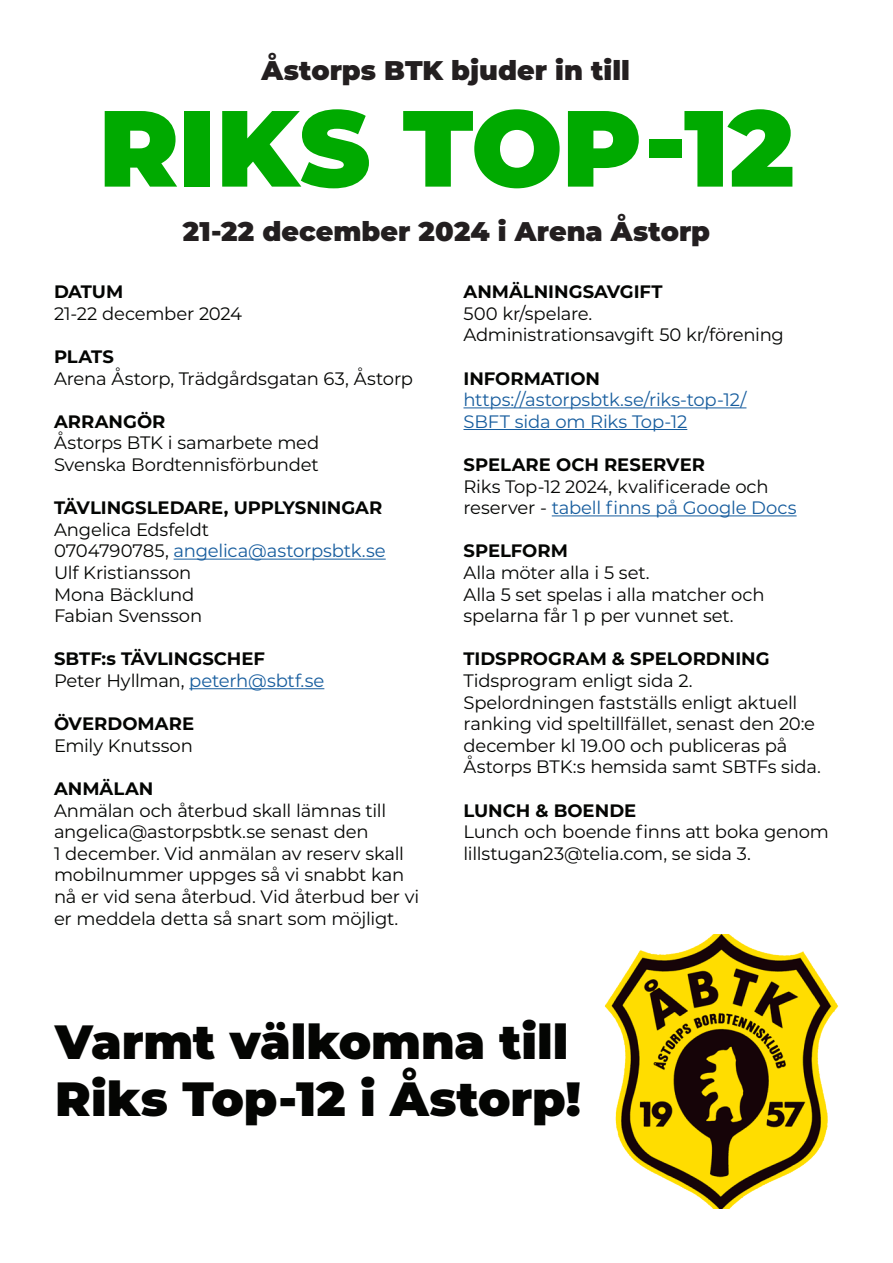
<style>
.page{position:relative;width:893px;height:1263px;background:#fff}
.page>*{position:absolute;margin:0;border:0;box-sizing:border-box;transform-origin:0 0}
.t1{font:900 108px "Montserrat";letter-spacing:-.005em;color:#0a0}
.t2{font:900 48px/57.6px "Montserrat";color:#040503}
.t3{font:900 27px "Montserrat";color:#231f20}
.t4{font:18px/21.6px "Montserrat";letter-spacing:-.015em;color:#040503}
.t5{font:700 18px "Montserrat";color:#040503}
.t6{font:18px/21.6px "Montserrat";letter-spacing:-.015em;color:#175d9e}
.s1{color:#175d9e}
.s2{color:#040503}
</style>
<div class="page">
<img style="left:604px;top:935px;width:235px;height:274px">
<hr style="left:174px;top:559px;width:212px;height:1px;background:#175d9e">
<hr style="left:189px;top:688px;width:135px;height:1px;background:#175d9e">
<hr style="left:463px;top:407px;width:283px;height:1px;background:#175d9e">
<hr style="left:463px;top:429px;width:224px;height:1px;background:#175d9e">
<hr style="left:552px;top:515px;width:245px;height:1px;background:#175d9e">
<p class="t3" style="left:262px;top:50px;width:370px">Åstorps BTK bjuder in till</p>
<p class="t1" style="left:99px;top:67px;width:697px">RIKS TOP-12</p>
<p class="t3" style="left:183px;top:211px;width:529px">21-22 december 2024 i Arena Åstorp</p>
<p class="t5" style="left:54px;top:279px;width:71px">DATUM</p>
<p class="t4" style="left:54px;top:302px;width:190px">21-22 december 2024</p>
<p class="t5" style="left:54px;top:343px;width:61px">PLATS</p>
<p class="t4" style="left:54px;top:367px;width:361px">Arena Åstorp, Trädgårdsgatan 63, Åstorp</p>
<p class="t5" style="left:54px;top:408px;width:113px">ARRANGÖR</p>
<p class="t4" style="left:54px;top:431px;width:267px">Åstorps BTK i samarbete med<br>Svenska Bordtennisförbundet</p>
<p class="t5" style="left:54px;top:495px;width:330px">TÄVLINGSLEDARE, UPPLYSNINGAR</p>
<p class="t4" style="left:54px;top:518px;width:333px">Angelica Edsfeldt<br>0704790785, <span class="s1">angelica@astorpsbtk.se</span></p>
<p class="t4" style="left:54px;top:561px;width:139px">Ulf Kristiansson</p>
<p class="t4" style="left:54px;top:583px;width:142px">Mona Bäcklund</p>
<p class="t4" style="left:54px;top:604px;width:150px">Fabian Svensson</p>
<p class="t5" style="left:54px;top:646px;width:213px">SBTF:s TÄVLINGSCHEF</p>
<p class="t6" style="left:54px;top:669px;width:272px"><span class="s2">Peter Hyllman,</span> peterh@sbtf.se</p>
<p class="t5" style="left:54px;top:711px;width:142px">ÖVERDOMARE</p>
<p class="t4" style="left:54px;top:734px;width:140px">Emily Knutsson</p>
<p class="t5" style="left:54px;top:775px;width:101px">ANMÄLAN</p>
<p class="t4" style="left:54px;top:799px;width:367px">Anmälan och återbud skall lämnas till angelica@astorpsbtk.se senast den<br>1 december. Vid anmälan av reserv skall mobilnummer uppges så vi snabbt kan nå er vid sena återbud. Vid återbud ber vi er meddela detta så snart som möjligt.</p>
<p class="t5" style="left:463px;top:279px;width:201px">ANMÄLNINGSAVGIFT</p>
<p class="t4" style="left:463px;top:302px;width:322px">500 kr/spelare.<br>Administrationsavgift 50 kr/förening</p>
<p class="t5" style="left:463px;top:365px;width:138px">INFORMATION</p>
<p class="t6" style="left:463px;top:388px;width:284px">https://astorpsbtk.se/riks-top-12/<br>SBFT sida om Riks Top-12</p>
<p class="t5" style="left:463px;top:451px;width:243px">SPELARE OCH RESERVER</p>
<p class="t4" style="left:463px;top:475px;width:335px">Riks Top-12 2024, kvalificerade och reserver - <span class="s1">tabell finns på Google Docs</span></p>
<p class="t5" style="left:463px;top:538px;width:106px">SPELFORM</p>
<p class="t4" style="left:463px;top:561px;width:303px">Alla möter alla i 5 set.<br>Alla 5 set spelas i alla matcher och spelarna får 1 p per vunnet set.</p>
<p class="t5" style="left:463px;top:646px;width:308px">TIDSPROGRAM &amp; SPELORDNING</p>
<p class="t4" style="left:463px;top:669px;width:231px">Tidsprogram enligt sida 2.</p>
<p class="t4" style="left:463px;top:691px;width:359px">Spelordningen fastställs enligt aktuell ranking vid speltillfället, senast den 20:e december kl 19.00 och publiceras på Åstorps BTK:s hemsida samt SBTFs sida.</p>
<p class="t5" style="left:463px;top:797px;width:174px">LUNCH &amp; BOENDE</p>
<p class="t4" style="left:463px;top:820px;width:367px">Lunch och boende finns att boka genom lillstugan23@telia.com, se sida 3.</p>
<p class="t2" style="left:55px;top:1010px;width:527px">Varmt välkomna till<br>Riks Top-12 i Åstorp!</p>
</div>
